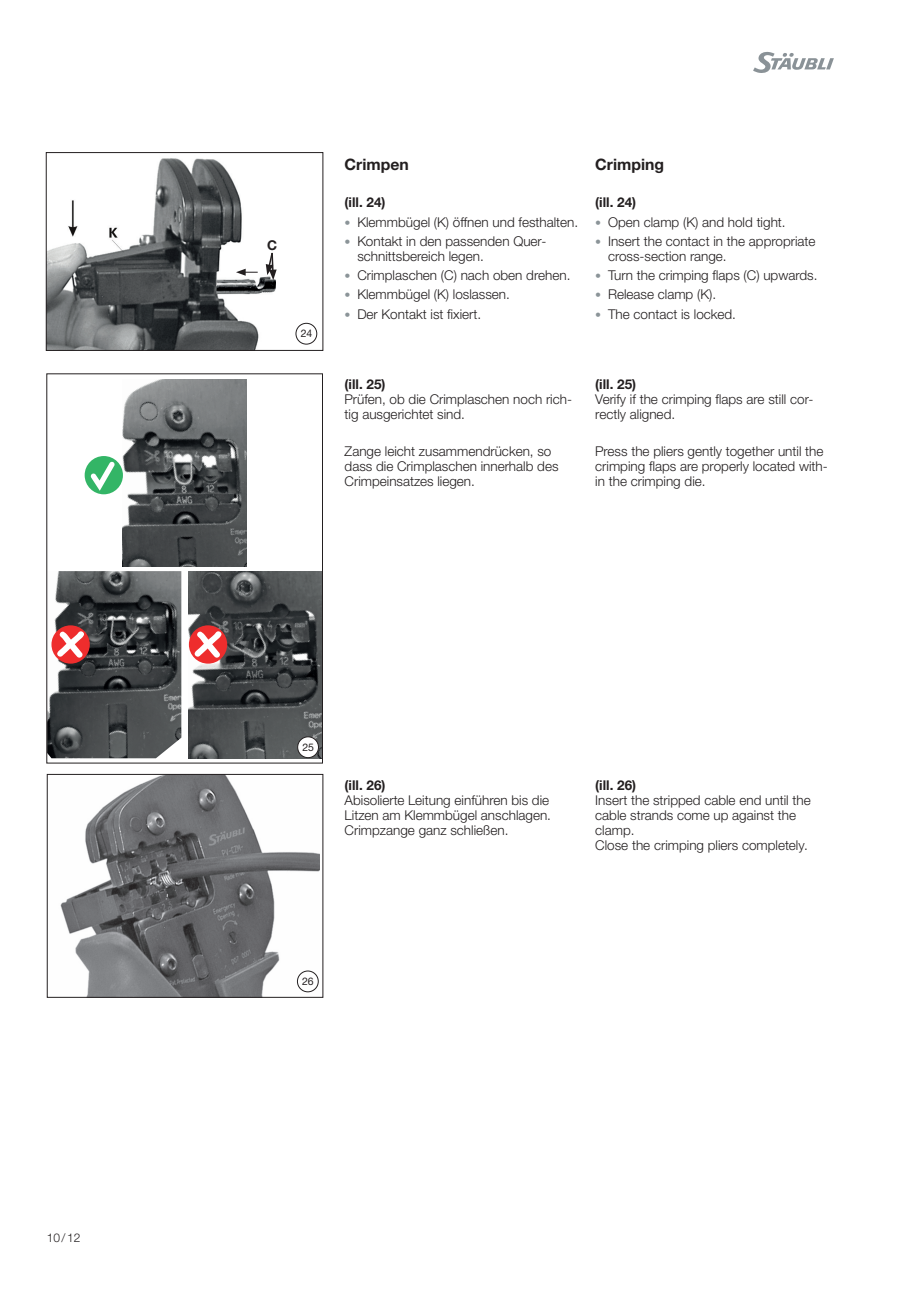
<style>
.page{position:relative;width:919px;height:1289px;background:#fff}
.page>*{position:absolute;margin:0;border:0;box-sizing:border-box;transform-origin:0 0}
.t1{font:700 15.75px "Helvetica Neue LTW1 G";color:#231f20}
.t2{font:300 13.5px/15px "Helvetica Neue LTW1 G";color:#231f20}
.t3{font:700 13.5px "Helvetica Neue LTW1 G";color:#231f20}
.t4{font:300 12px "Helvetica Neue LTW1 G";color:#231f20}
.t5{font:10.5px "Helvetica Neue LTW1 G";color:#231f20}
.s1{font-size:12px;color:#8b9498}
</style>
<div class="page">
<svg style="left:753px;top:52px;width:80px;height:21px"></svg>
<img style="left:48px;top:158px;width:227px;height:191px">
<div style="left:46px;top:152px;width:277px;height:199px;border:1px solid #231f20"></div>
<img style="left:60px;top:776px;width:259px;height:219px">
<div style="left:47px;top:774px;width:276px;height:223px;border:1px solid #231f20"></div>
<div style="left:297px;top:971px;width:21px;height:20px;background:#fff;border-radius:50%"></div>
<div style="left:297px;top:970px;width:22px;height:22px;border:1px solid #231f20;border-radius:50%"></div>
<div style="left:232px;top:256px;width:39px;height:15px;background:#fff"></div>
<svg style="left:266px;top:251px;width:10px;height:29px"></svg>
<svg style="left:236px;top:269px;width:22px;height:7px"></svg>
<div style="left:295px;top:323px;width:22px;height:21px;border:1px solid #231f20;border-radius:50%"></div>
<img style="left:123px;top:379px;width:123px;height:187px">
<img style="left:188px;top:571px;width:133px;height:187px">
<img style="left:48px;top:571px;width:133px;height:187px">
<div style="left:46px;top:373px;width:277px;height:390px;border:1px solid #231f20"></div>
<div style="left:297px;top:736px;width:21px;height:21px;background:#fff;border-radius:50%"></div>
<div style="left:297px;top:736px;width:22px;height:22px;border:1px solid #231f20;border-radius:50%"></div>
<div style="left:85px;top:456px;width:38px;height:38px;background:#33b566;border-radius:50%"></div>
<svg style="left:90px;top:461px;width:25px;height:30px"></svg>
<div style="left:51px;top:625px;width:39px;height:38px;background:#ee2d2d;border-radius:50%"></div>
<svg style="left:57px;top:631px;width:27px;height:26px"></svg>
<div style="left:189px;top:625px;width:38px;height:38px;background:#ee2d2d;border-radius:50%"></div>
<svg style="left:195px;top:631px;width:26px;height:26px"></svg>
<p class="t4" style="left:47px;top:1230px;width:35px">10/12</p>
<p class="t3" style="left:267px;top:237px;width:12px">C</p>
<p class="t5" style="left:301px;top:327px;width:13px">24</p>
<p class="t1" style="left:344px;top:155px;width:66px">Crimpen</p>
<p class="t1" style="left:595px;top:155px;width:70px">Crimping</p>
<p class="t3" style="left:344px;top:194px;width:42px">(ill. 24)</p>
<p class="t2" style="left:344px;top:214px;width:232px"><span class="s1">•</span> Klemmbügel (K) öffnen und festhalten.</p>
<p class="t2" style="left:357px;top:233px;width:191px;text-indent:-13px"><span class="s1">•</span> Kontakt in den passenden Quer&shy;schnittsbereich legen.</p>
<p class="t2" style="left:344px;top:268px;width:225px"><span class="s1">•</span> Crimplaschen (C) nach oben drehen.</p>
<p class="t2" style="left:344px;top:287px;width:164px"><span class="s1">•</span> Klemmbügel (K) loslassen.</p>
<p class="t2" style="left:344px;top:306px;width:136px"><span class="s1">•</span> Der Kontakt ist fixiert.</p>
<p class="t3" style="left:595px;top:194px;width:42px">(ill. 24)</p>
<p class="t2" style="left:595px;top:214px;width:189px"><span class="s1">•</span> Open clamp (K) and hold tight.</p>
<p class="t2" style="left:608px;top:233px;width:209px;text-indent:-13px"><span class="s1">•</span> Insert the contact in the appropriate cross-section range.</p>
<p class="t2" style="left:595px;top:268px;width:221px"><span class="s1">•</span> Turn the crimping flaps (C) upwards.</p>
<p class="t2" style="left:595px;top:287px;width:120px"><span class="s1">•</span> Release clamp (K).</p>
<p class="t2" style="left:595px;top:306px;width:140px"><span class="s1">•</span> The contact is locked.</p>
<p class="t3" style="left:344px;top:376px;width:42px">(ill. 25)</p>
<p class="t2" style="left:344px;top:391px;width:229px">Prüfen, ob die Crimplaschen noch rich&shy;tig ausgerichtet sind.</p>
<p class="t3" style="left:595px;top:376px;width:42px">(ill. 25)</p>
<p class="t2" style="left:595px;top:391px;width:220px">Verify if the crimping flaps are still cor&shy;rectly aligned.</p>
<p class="t2" style="left:344px;top:443px;width:215px">Zange leicht zusammendrücken, so dass die Crimplaschen innerhalb des<br>Crimpeinsatzes liegen.</p>
<p class="t2" style="left:595px;top:443px;width:234px">Press the pliers gently together until the crimping flaps are properly located with&shy;in the crimping die.</p>
<p class="t5" style="left:302px;top:740px;width:13px">25</p>
<p class="t3" style="left:344px;top:776px;width:42px">(ill. 26)</p>
<p class="t2" style="left:344px;top:792px;width:206px;text-align:justify">Abisolierte Leitung einführen bis die Litzen am Klemmbügel anschlagen.<br>Crimpzange ganz schließen.</p>
<p class="t3" style="left:595px;top:776px;width:42px">(ill. 26)</p>
<p class="t2" style="left:595px;top:792px;width:217px">Insert the stripped cable end until the cable strands come up against the clamp.<br>Close the crimping pliers completely.</p>
<p class="t5" style="left:302px;top:974px;width:13px">26</p>
</div>
